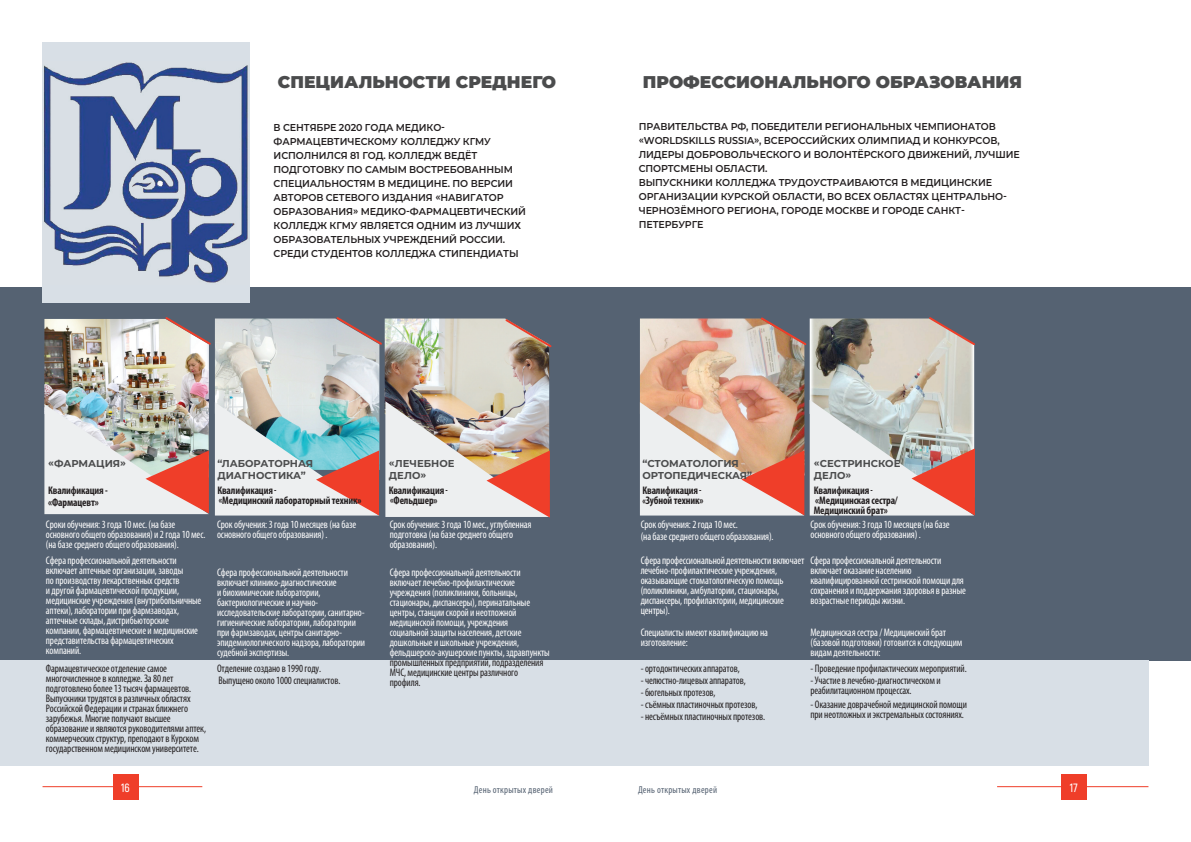
<style>
.page{position:relative;width:1191px;height:842px;background:#fff}
.page>*{position:absolute;margin:0;border:0;box-sizing:border-box;transform-origin:0 0}
.t1{font:900 17px "Montserrat";color:#4b4c4d}
.t2{font:600 12px "Akrobat";color:#fff}
.t3{font:condensed 11px/10px "Myriad Pro";letter-spacing:-.01em;color:#fff;scale:.95 1}
.t4{font:condensed 11px/10px "Myriad Pro";letter-spacing:-.01em;color:#231f20;scale:.95 1}
.t5{font:700 condensed 11px/10px "Myriad Pro";letter-spacing:-.01em;color:#231f20;scale:.95 1}
.t6{font:600 10px/14px "Montserrat";letter-spacing:-.01em;color:#231f20;scale:.95 1}
.t7{font:700 10px/12px "Montserrat";color:#4b4c4d}
.t8{font:condensed 10px "Myriad Pro";letter-spacing:.025em;color:#556272}
.s1{font-size:10px}
</style>
<div class="page">
<hr style="left:43px;top:786px;width:159px;height:1px;background:#ef3e29">
<hr style="left:997px;top:786px;width:151px;height:1px;background:#ef3e29">
<div style="left:1061px;top:774px;width:25px;height:25px;background:#ef3e29"></div>
<div style="left:113px;top:774px;width:25px;height:25px;background:#ef3e29"></div>
<div style="left:0;top:288px;width:1191px;height:373px;background:#556272"></div>
<img style="left:44px;top:319px;width:165px;height:85px">
<img style="left:44px;top:404px;width:165px;height:110px">
<img style="left:215px;top:318px;width:164px;height:84px">
<img style="left:640px;top:318px;width:164px;height:82px">
<img style="left:385px;top:318px;width:164px;height:83px">
<img style="left:809px;top:318px;width:165px;height:82px">
<svg style="left:215px;top:402px;width:164px;height:113px;background:#c4caca"></svg>
<img style="left:385px;top:401px;width:165px;height:117px">
<svg style="left:640px;top:400px;width:335px;height:115px;background:#dcc2ba"></svg>
<svg style="left:164px;top:317px;width:47px;height:29px"></svg>
<svg style="left:335px;top:317px;width:47px;height:29px"></svg>
<svg style="left:759px;top:317px;width:48px;height:30px"></svg>
<svg style="left:504px;top:318px;width:48px;height:31px"></svg>
<svg style="left:927px;top:317px;width:48px;height:30px"></svg>
<div style="left:0;top:660px;width:1149px;height:106px;background:#d8dfe6"></div>
<div style="left:43px;top:43px;width:206px;height:260px;background:#d8dfe6"></div>
<img style="left:44px;top:62px;width:204px;height:221px">
<h1 class="t1" style="left:278px;top:70px;width:280px">СПЕЦИАЛЬНОСТИ СРЕДНЕГО</h1>
<h1 class="t1" style="left:643px;top:70px;width:381px">ПРОФЕССИОНАЛЬНОГО ОБРАЗОВАНИЯ</h1>
<p class="t6" style="left:274px;top:120px;width:267px">В СЕНТЯБРЕ 2020 ГОДА МЕДИКО-ФАРМАЦЕВТИЧЕСКОМУ КОЛЛЕДЖУ КГМУ ИСПОЛНИЛСЯ 81 ГОД. КОЛЛЕДЖ ВЕДЁТ ПОДГОТОВКУ ПО САМЫМ ВОСТРЕБОВАННЫМ СПЕЦИАЛЬНОСТЯМ В МЕДИЦИНЕ. ПО ВЕРСИИ АВТОРОВ СЕТЕВОГО ИЗДАНИЯ «НАВИГАТОР ОБРАЗОВАНИЯ» МЕДИКО-ФАРМАЦЕВТИЧЕСКИЙ КОЛЛЕДЖ КГМУ ЯВЛЯЕТСЯ ОДНИМ ИЗ ЛУЧШИХ ОБРАЗОВАТЕЛЬНЫХ УЧРЕЖДЕНИЙ РОССИИ.<br>СРЕДИ СТУДЕНТОВ КОЛЛЕДЖА СТИПЕНДИАТЫ</p>
<p class="t6" style="left:639px;top:119px;width:402px">ПРАВИТЕЛЬСТВА РФ, ПОБЕДИТЕЛИ РЕГИОНАЛЬНЫХ ЧЕМПИОНАТОВ «WORLDSKILLS RUSSIA», ВСЕРОССИЙСКИХ ОЛИМПИАД И КОНКУРСОВ, ЛИДЕРЫ ДОБРОВОЛЬЧЕСКОГО И ВОЛОНТЁРСКОГО ДВИЖЕНИЙ, ЛУЧШИЕ СПОРТСМЕНЫ ОБЛАСТИ.<br>ВЫПУСКНИКИ КОЛЛЕДЖА ТРУДОУСТРАИВАЮТСЯ В МЕДИЦИНСКИЕ ОРГАНИЗАЦИИ КУРСКОЙ ОБЛАСТИ, ВО ВСЕХ ОБЛАСТЯХ ЦЕНТРАЛЬНО-ЧЕРНОЗЁМНОГО РЕГИОНА, ГОРОДЕ МОСКВЕ И ГОРОДЕ САНКТ-ПЕТЕРБУРГЕ</p>
<p class="t7" style="left:48px;top:457px;width:79px">«ФАРМАЦИЯ»</p>
<p class="t7" style="left:217px;top:457px;width:97px">“ЛАБОРАТОРНАЯ<br>ДИАГНОСТИКА”</p>
<p class="t7" style="left:389px;top:457px;width:67px">«ЛЕЧЕБНОЕ<br>ДЕЛО»</p>
<p class="t7" style="left:814px;top:457px;width:88px">«СЕСТРИНСКОЕ<br>ДЕЛО»</p>
<p class="t5" style="left:48px;top:484px;width:64px;line-height:12px">Квалификация - «Фармацевт»</p>
<p class="t5" style="left:217px;top:485px;width:153px">Квалификация <span class="s1">-<br>«</span>Медицинский лабораторный техник»</p>
<p class="t7" style="left:642px;top:457px;width:111px">“СТОМАТОЛОГИЯ<br>ОРТОПЕДИЧЕСКАЯ”</p>
<p class="t5" style="left:642px;top:485px;width:66px">Квалификация <span class="s1">- «</span>Зубной техник»</p>
<p class="t5" style="left:389px;top:485px;width:64px">Квалификация <span class="s1">- «</span>Фельдшер»</p>
<p class="t5" style="left:813px;top:485px;width:90px">Квалификация <span class="s1">- </span>«Медицинская сестра/<br>Медицинский брат»</p>
<p class="t3" style="left:46px;top:519px;width:169px">Сроки обучения: 3 года 10 мес. (на базе основного общего образования) и 2 года 10 мес. (на базе среднего общего образования).</p>
<p class="t3" style="left:46px;top:555px;width:165px">Сфера профессиональной деятельности включает аптечные организации, заводы<br>по производству лекарственных средств<br>и другой фармацевтической продукции, медицинские учреждения (внутрибольничные аптеки), лаборатории при фармзаводах, аптечные склады, дистрибьюторские компании, фармацевтические и медицинские представительства фармацевтических компаний.</p>
<p class="t4" style="left:46px;top:663px;width:170px">Фармацевтическое отделение самое многочисленное в колледже. За 80 лет подготовлено более 13 тысяч фармацевтов.<br>Выпускники трудятся в различных областях Российской Федерации и странах ближнего зарубежья. Многие получают высшее образование и являются руководителями аптек, коммерческих структур, преподают в Курском государственном медицинском университете.</p>
<p class="t3" style="left:217px;top:519px;width:148px">Срок обучения: 3 года 10 месяцев (на базе основного общего образования) .</p>
<p class="t3" style="left:217px;top:567px;width:157px">Сфера профессиональной деятельности включает клинико-диагностические<br>и биохимические лаборатории, бактериологические и научно&shy;исследовательские лаборатории, санитарно&shy;гигиенические лаборатории, лаборатории при фармзаводах, центры санитарно&shy;эпидемиологического надзора, лаборатории судебной экспертизы.</p>
<p class="t4" style="left:217px;top:662px;width:131px;line-height:12px">Отделение создано в 1990 году.<br>Выпущено около 1000 специалистов.</p>
<p class="t3" style="left:390px;top:519px;width:151px">Срок обучения: 3 года 10 мес., углубленная подготовка (на базе среднего общего образования).</p>
<p class="t3" style="left:390px;top:567px;width:170px">Сфера профессиональной деятельности включает лечебно-профилактические учреждения (поликлиники, больницы, стационары, диспансеры), перинатальные центры, станции скорой и неотложной медицинской помощи, учреждения социальной защиты населения, детские дошкольные и школьные учреждения, фельдшерско-акушерские пункты, здравпункты</p>
<p class="t4" style="left:390px;top:657px;width:163px">промышленных предприятий, подразделения<br>МЧС, медицинские центры различного профиля.</p>
<p class="t3" style="left:810px;top:519px;width:148px">Срок обучения: 3 года 10 месяцев (на базе основного общего образования) .</p>
<p class="t3" style="left:810px;top:555px;width:165px">Сфера профессиональной деятельности включает оказание населению квалифицированной сестринской помощи для сохранения и поддержания здоровья в разные возрастные периоды жизни.</p>
<p class="t3" style="left:810px;top:627px;width:161px">Медицинская сестра / Медицинский брат (базовой подготовки) готовится к следующим видам деятельности:</p>
<p class="t4" style="left:810px;top:663px;width:166px">- Проведение профилактических мероприятий.</p>
<p class="t4" style="left:810px;top:675px;width:139px">- Участие в лечебно-диагностическом и реабилитационном процессах.</p>
<p class="t4" style="left:810px;top:699px;width:166px">- Оказание доврачебной медицинской помощи при неотложных и экстремальных состояниях.</p>
<p class="t3" style="left:640px;top:518px;width:141px;line-height:12px">Срок обучения: 2 года 10 мес.<br>(на базе среднего общего образования).</p>
<p class="t3" style="left:640px;top:555px;width:174px">Сфера профессиональной деятельности включает лечебно-профилактические учреждения, оказывающие стоматологическую помощь (поликлиники, амбулатории, стационары, диспансеры, профилактории, медицинские центры).</p>
<p class="t3" style="left:640px;top:627px;width:136px">Специалисты имеют квалификацию на изготовление:</p>
<p class="t4" style="left:640px;top:663px;width:106px">- ортодонтических аппаратов,</p>
<p class="t4" style="left:640px;top:675px;width:112px">- челюстно-лицевых аппаратов,</p>
<p class="t4" style="left:640px;top:687px;width:80px">- бюгельных протезов,</p>
<p class="t4" style="left:640px;top:699px;width:124px">- съёмных пластиночных протезов,</p>
<p class="t4" style="left:640px;top:711px;width:133px">- несъёмных пластиночных протезов.</p>
<p class="t2" style="left:121px;top:780px;width:10px">16</p>
<p class="t2" style="left:1070px;top:780px;width:10px">17</p>
<p class="t8" style="left:474px;top:783px;width:81px">День открытых дверей</p>
<p class="t8" style="left:638px;top:784px;width:81px">День открытых дверей</p>
</div>
